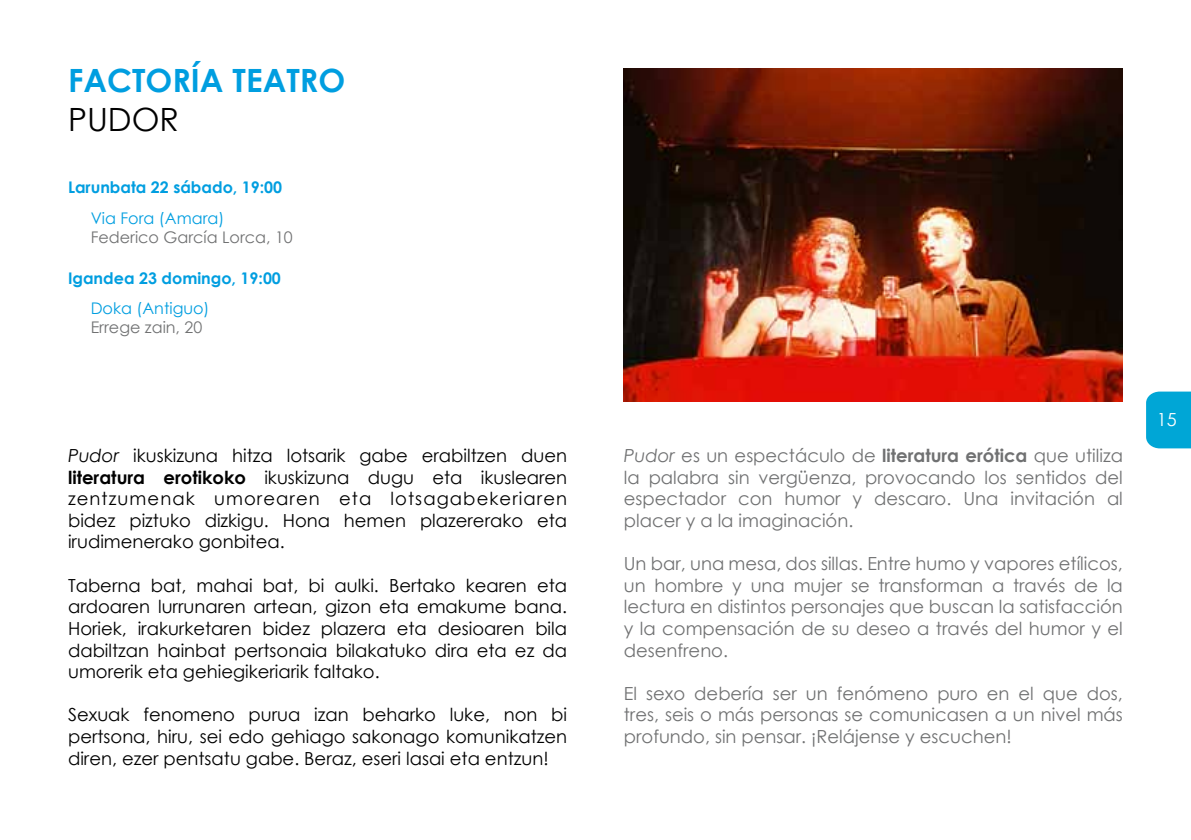
<style>
.page{position:relative;width:1191px;height:840px;background:#fff}
.page>*{position:absolute;margin:0;border:0;box-sizing:border-box;transform-origin:0 0}
.t1{font:700 32px "Century Gothic";color:#009ee0}
.t2{font:32px "Century Gothic";color:#000}
.t3{font:18px/21.6px "Century Gothic";color:#000;text-align:justify}
.t4{font:18px/21.6px "Century Gothic";color:#707172;text-align:justify}
.t5{font:18px "Century Gothic";color:#fff}
.t6{font:700 16px "Century Gothic";color:#009ee0}
.t7{font:16px "Century Gothic";color:#707172}
.t8{font:16px "Century Gothic";color:#009ee0}
.s1{font-style:italic}
.s2{font-weight:700}
</style>
<div class="page">
<div style="left:1146px;top:391px;width:45px;height:57px;background:#00a6d6"></div>
<img style="left:624px;top:68px;width:499px;height:333px">
<h1 class="t1" style="left:68px;top:56px;width:279px">FACTORÍA TEATRO</h1>
<h1 class="t2" style="left:68px;top:97px;width:112px">PUDOR</h1>
<p class="t6" style="left:68px;top:175px;width:216px">Larunbata 22 sábado, 19:00</p>
<p class="t8" style="left:91px;top:206px;width:135px">Via Fora (Amara)</p>
<p class="t7" style="left:91px;top:226px;width:203px">Federico García Lorca, 10</p>
<p class="t6" style="left:68px;top:265px;width:214px">Igandea 23 domingo, 19:00</p>
<p class="t8" style="left:91px;top:297px;width:120px">Doka (Antiguo)</p>
<p class="t7" style="left:91px;top:316px;width:113px">Errege zain, 20</p>
<p class="t3" style="left:68px;top:444px;width:500px"><span class="s1">Pudor</span> ikuskizuna hitza lotsarik gabe erabiltzen duen <span class="s2">literatura erotikoko</span> ikuskizuna dugu eta ikuslearen zentzumenak umorearen eta lotsagabekeriaren bidez piztuko dizkigu. Hona hemen plazererako eta irudimenerako gonbitea.</p>
<p class="t3" style="left:68px;top:573px;width:500px">Taberna bat, mahai bat, bi aulki. Bertako kearen eta ardoaren lurrunaren artean, gizon eta emakume bana.<br>Horiek, irakurketaren bidez plazera eta desioaren bila dabiltzan hainbat pertsonaia bilakatuko dira eta ez da umorerik eta gehiegikeriarik faltako.</p>
<p class="t3" style="left:68px;top:703px;width:500px">Sexuak fenomeno purua izan beharko luke, non bi pertsona, hiru, sei edo gehiago sakonago komunikatzen diren, ezer pentsatu gabe. Beraz, eseri lasai eta entzun!</p>
<p class="t4" style="left:624px;top:444px;width:500px"><span class="s1">Pudor</span> es un espectáculo de <span class="s2">literatura erótica</span> que utiliza la palabra sin vergüenza, provocando los sentidos del espectador con humor y descaro. Una invitación al placer y a la imaginación.</p>
<p class="t4" style="left:624px;top:552px;width:500px">Un bar, una mesa, dos sillas. Entre humo y vapores etílicos, un hombre y una mujer se transforman a través de la lectura en distintos personajes que buscan la satisfacción y la compensación de su deseo a través del humor y el desenfreno.</p>
<p class="t4" style="left:624px;top:681px;width:500px">El sexo debería ser un fenómeno puro en el que dos, tres, seis o más personas se comunicasen a un nivel más profundo, sin pensar. ¡Relájense y escuchen!</p>
<p class="t5" style="left:1156px;top:407px;width:21px">15</p>
</div>
